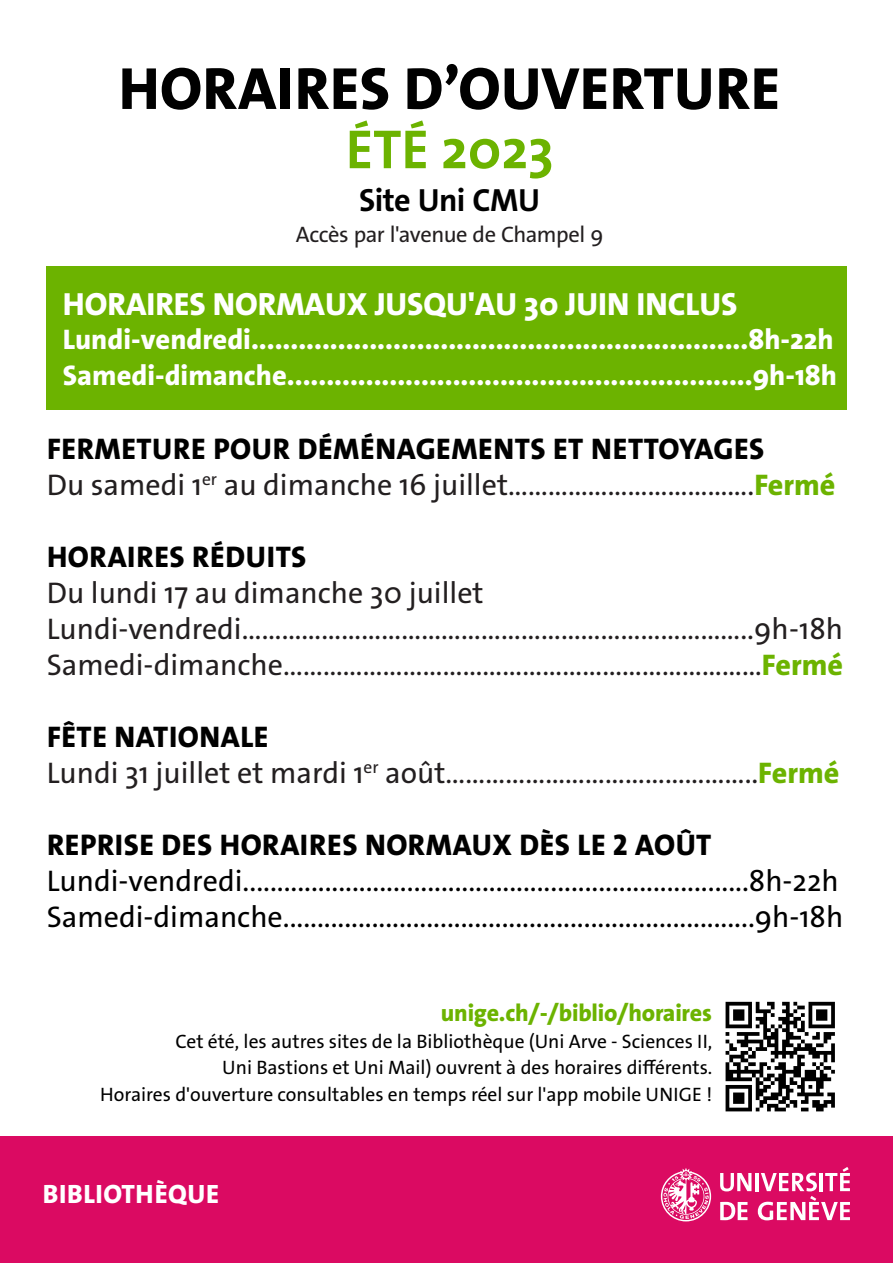
<style>
.page{position:relative;width:893px;height:1263px;background:#fff}
.page>*{position:absolute;margin:0;border:0;box-sizing:border-box;transform-origin:0 0}
.t1{font:800 60px "The Sans Os F";letter-spacing:.01em;color:#000}
.t2{font:700 55.5px "The Sans Os F";color:#6cb300}
.t3{font:800 32.25px "The Sans Os F";color:#fff}
.t4{font:700 32.25px "The Sans Os F";letter-spacing:-.02em;color:#000}
.t5{font:30px/36px "The Sans Os F";color:#231f20}
.t6{font:30px/36px "The Sans Os F";color:#000}
.t7{font:800 30px "The Sans Os F";letter-spacing:.02em;color:#000}
.t8{font:800 28.5px/36px "The Sans Os F";color:#fff}
.t9{font:800 26.62px "The Sans Os F";letter-spacing:.02em;color:#fff}
.t10{font:800 24px "The Sans Os F";letter-spacing:-.01em;color:#6cb300}
.t11{font:22.5px "The Sans Os F";letter-spacing:-.02em;color:#231f20}
.t12{font:19.5px/26.6px "The Sans Os F";color:#000;text-align:right}
.s1{font-weight:800;color:#000}
.s2{font-weight:800;color:#6cb300}
</style>
<div class="page">
<div style="left:0;top:1136px;width:893px;height:127px;background:#db0a62"></div>
<svg style="left:661px;top:1168px;width:50px;height:53px"></svg>
<svg style="left:720px;top:1173px;width:31px;height:18px"></svg>
<hr style="left:755px;top:1173px;width:4px;height:18px;background:#fff">
<svg style="left:720px;top:1202px;width:27px;height:18px"></svg>
<svg style="left:758px;top:1167px;width:92px;height:53px"></svg>
<div style="left:46px;top:266px;width:801px;height:143px;background:#6cb300"></div>
<img style="left:725px;top:1001px;width:110px;height:111px">
<h1 class="t1" style="left:119px;top:50px;width:663px">HORAIRES D’OUVERTURE</h1>
<h2 class="t2" style="left:346px;top:114px;width:209px">ÉTÉ 2023</h2>
<p class="t4" style="left:359px;top:179px;width:182px">Site Uni CMU</p>
<p class="t11" style="left:296px;top:220px;width:309px">Accès par l'avenue de Champel 9</p>
<p class="t3" style="left:63px;top:283px;width:676px">HORAIRES NORMAUX JUSQU'AU 30 JUIN INCLUS</p>
<p class="t8" style="left:63px;top:321px;width:776px">Lundi-vendredi...............................................................8h-22h<br>Samedi-dimanche...........................................................9h-18h</p>
<p class="t5" style="left:47px;top:431px;width:790px"><span class="s1">FERMETURE POUR DÉMÉNAGEMENTS ET NETTOYAGES<br></span>Du samedi 1<sup>er</sup> au dimanche 16 juillet.....................................<span class="s2">Fermé</span></p>
<p class="t7" style="left:47px;top:538px;width:261px">HORAIRES RÉDUITS</p>
<p class="t5" style="left:47px;top:575px;width:798px">Du lundi 17 au dimanche 30 juillet<br>Lundi-vendredi.............................................................................9h-18h<br>Samedi-dimanche........................................................................<span class="s2">Fermé</span></p>
<p class="t5" style="left:47px;top:719px;width:794px"><span class="s1">FÊTE NATIONALE<br></span>Lundi 31 juillet et mardi 1<sup>er</sup> août...............................................<span class="s2">Fermé</span></p>
<p class="t7" style="left:47px;top:826px;width:666px">REPRISE DES HORAIRES NORMAUX DÈS LE 2 AOÛT</p>
<p class="t6" style="left:47px;top:863px;width:798px">Lundi-vendredi..........................................................................8h-22h<br>Samedi-dimanche.....................................................................9h-18h</p>
<p class="t10" style="left:441px;top:997px;width:272px">unige.ch/-/biblio/horaires</p>
<p class="t12" style="left:100px;top:1028px;width:613px">Cet été, les autres sites de la Bibliothèque (Uni Arve - Sciences II,<br>Uni Bastions et Uni Mail) ouvrent à des horaires différents.<br>Horaires d'ouverture consultables en temps réel sur l'app mobile UNIGE !</p>
<p class="t9" style="left:43px;top:1176px;width:178px">BIBLIOTHÈQUE</p>
</div>
